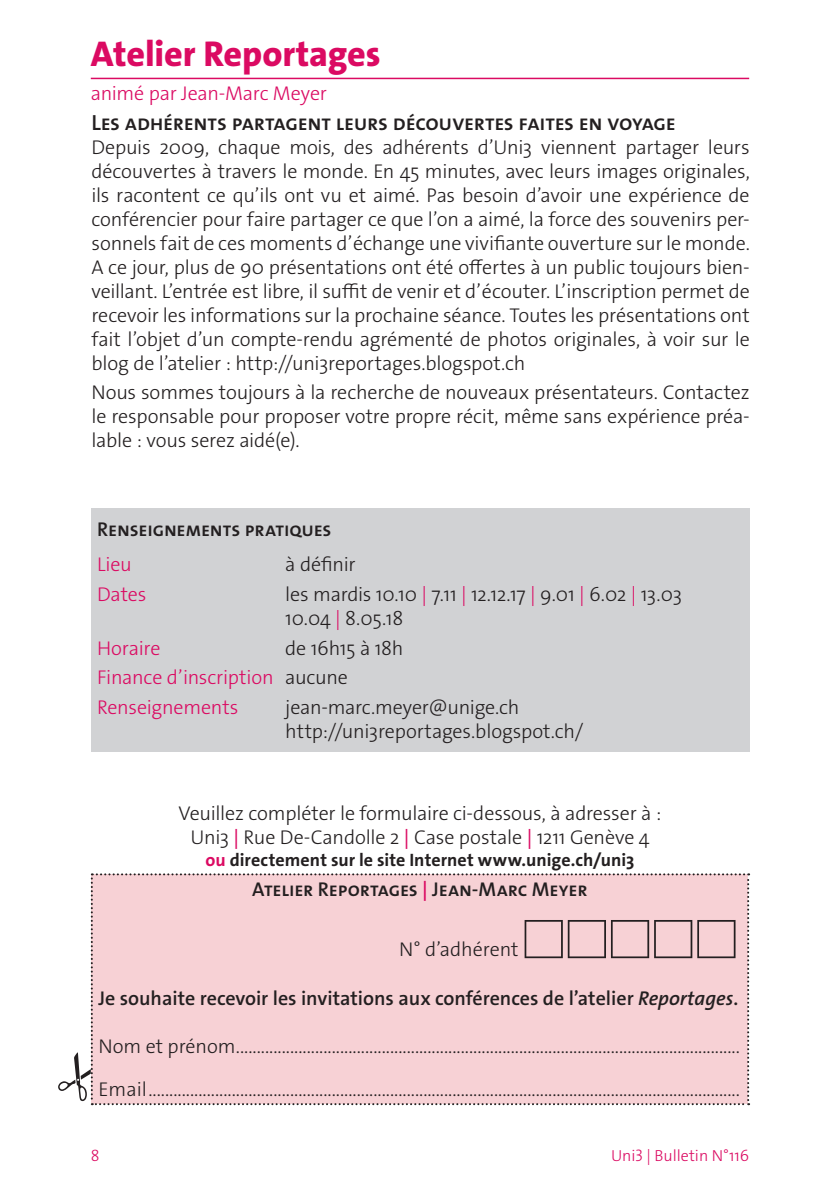
<style>
.page{position:relative;width:840px;height:1191px;background:#fff}
.page>*{position:absolute;margin:0;border:0;box-sizing:border-box;transform-origin:0 0}
.t1{font:800 36px "The Sans Os F";letter-spacing:-.005em;color:#db0a62}
.t2{font:600 22px "The Sans Os F";letter-spacing:-.015em;color:#231f20}
.t3{font:300 20px/24px "The Sans Os F";letter-spacing:-.01em;color:#231f20}
.t4{font:600 20px "The Sans Os F";letter-spacing:-.005em;color:#231f20}
.t5{font:300 20px/29.6px "The Sans Os F";letter-spacing:-.01em;color:#db0a62}
.t6{font:700 18px "The Sans Os F";letter-spacing:.005em;color:#231f20}
.t7{font:300 16px "The Sans Os F";color:#db0a62}
.s1{color:#db0a62}
.s2{color:#231f20}
.s3{font-weight:400;color:#db0a62}
.s4{font-style:italic}
</style>
<div class="page">
<hr style="left:91px;top:78px;width:657px;height:1px;background:#db0a62">
<div style="left:91px;top:507px;width:658px;height:244px;background:#d1d2d4"></div>
<svg style="left:58px;top:873px;width:690px;height:232px;background:#f5d2d6"></svg>
<h1 class="t1" style="left:91px;top:31px;width:291px">Atelier Reportages</h1>
<p class="t5" style="left:91px;top:79px;width:237px">animé par Jean-Marc Meyer</p>
<p class="t2" style="left:91px;top:108px;width:585px">Les adhérents partagent leurs découvertes faites en voyage</p>
<p class="t3" style="left:91px;top:135px;width:659px;text-align:justify">Depuis 2009, chaque mois, des adhérents d’Uni3 viennent partager leurs découvertes à travers le monde. En 45 minutes, avec leurs images originales, ils racontent ce qu’ils ont vu et aimé. Pas besoin d’avoir une expérience de conférencier pour faire partager ce que l’on a aimé, la force des souvenirs per&shy;sonnels fait de ces moments d’échange une vivifiante ouverture sur le monde.<br>A ce jour, plus de 90 présentations ont été offertes à un public toujours bien&shy;veillant. L’entrée est libre, il suffit de venir et d’écouter. L’inscription permet de recevoir les informations sur la prochaine séance. Toutes les présentations ont fait l’objet d’un compte-rendu agrémenté de photos originales, à voir sur le blog de l’atelier : http://uni3reportages.blogspot.ch</p>
<p class="t3" style="left:91px;top:381px;width:659px;text-align:justify">Nous sommes toujours à la recherche de nouveaux présentateurs. Contactez le responsable pour proposer votre propre récit, même sans expérience préa&shy;lable : vous serez aidé(e).</p>
<p class="t4" style="left:97px;top:516px;width:236px">Renseignements pratiques</p>
<p class="t5" style="left:97px;top:550px;width:36px">Lieu</p>
<p class="t3" style="left:285px;top:552px;width:72px">à définir</p>
<p class="t5" style="left:97px;top:579px;width:51px">Dates</p>
<p class="t3" style="left:285px;top:582px;width:398px">les mardis 10.10 <span class="s1">|</span> 7.11 <span class="s1">|</span> 12.12.17 <span class="s1">|</span> 9.01 <span class="s1">|</span> 6.02 <span class="s1">|</span> 13.03<br>10.04 <span class="s1">|</span> 8.05.18</p>
<p class="t5" style="left:97px;top:633px;width:65px">Horaire</p>
<p class="t5" style="left:97px;top:633px;width:308px;text-indent:188px"><span class="s2">de 16h15 à 18h<br></span>Finance d’inscription <span class="s2">aucune<br></span>Renseignements</p>
<p class="t3" style="left:285px;top:695px;width:299px">jean-marc.meyer@unige.ch http://uni3reportages.blogspot.ch/</p>
<p class="t3" style="left:178px;top:801px;width:484px;text-align:center">Veuillez compléter le formulaire ci-dessous, à adresser à :<br>Uni3 <span class="s3">|</span> Rue De-Candolle 2 <span class="s3">|</span> Case postale <span class="s3">|</span> 1211 Genève 4</p>
<p class="t6" style="left:205px;top:848px;width:430px"><span class="s1">ou</span> directement sur le site Internet www.unige.ch/uni3</p>
<p class="t4" style="left:252px;top:876px;width:337px">Atelier Reportages <span class="s1">|</span> Jean-Marc Meyer</p>
<p class="t3" style="left:399px;top:937px;width:121px">N° d’adhérent</p>
<p class="t4" style="left:98px;top:985px;width:640px">Je souhaite recevoir les invitations aux conférences de l’atelier <span class="s4">Reportages</span>.</p>
<p class="t3" style="left:98px;top:1025px;width:642px;line-height:43px">Nom et prénom.........................................................................................................................<br>Email..............................................................................................................................................</p>
<p class="t7" style="left:91px;top:1145px;width:10px">8</p>
<p class="t7" style="left:610px;top:1145px;width:140px">Uni3 | Bulletin N°116</p>
</div>
